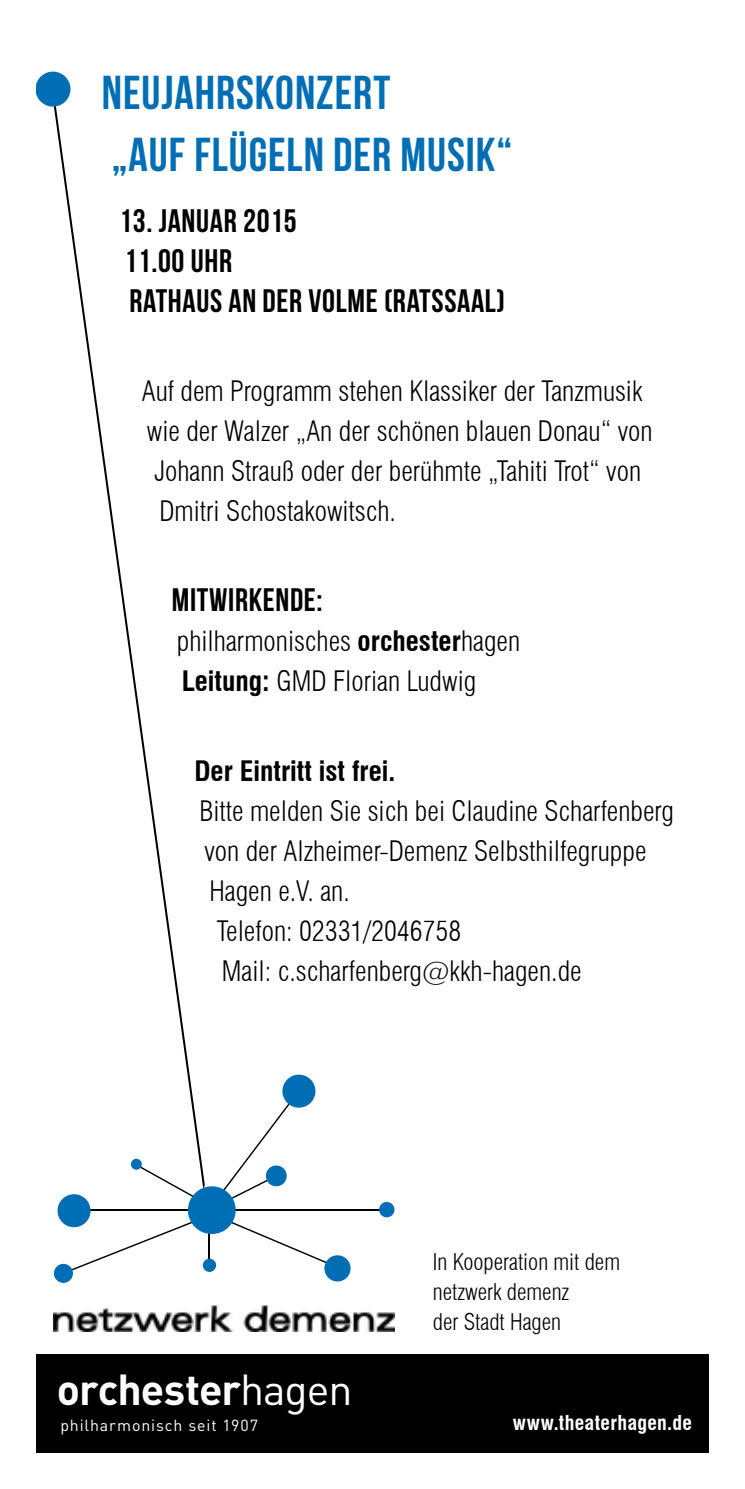
<style>
.page{position:relative;width:745px;height:1489px;background:#fff}
.page>*{position:absolute;margin:0;border:0;box-sizing:border-box;transform-origin:0 0}
.t1{font:47.5px/62.5px "Bebas Neue";letter-spacing:.02em;color:#006eb5}
.t2{font:700 42.75px "DIN Pro";letter-spacing:-.02em;color:#fff}
.t3{font:32.5px/40px "Bebas Neue";letter-spacing:.02em;color:#000}
.t4{font:300 condensed 27.5px/40px "Swiss 721 BT";color:#000}
.t5{font:700 condensed 27.5px "Swiss 721 BT";color:#000}
.t6{font:300 condensed 22.5px/30px "Swiss 721 BT";color:#000}
.t7{font:700 condensed 20px "Swiss 721 BT";letter-spacing:.015em;color:#fff}
.t8{font:16px "DIN Pro";letter-spacing:.055em;color:#fff}
.s1{font-weight:700}
.s2{font-weight:400}
</style>
<div class="page">
<img style="left:54px;top:1305px;width:340px;height:26px">
<div style="left:8px;top:1354px;width:729px;height:125px;background:#000"></div>
<svg style="left:54px;top:97px;width:151px;height:1090px"></svg>
<svg style="left:224px;top:1101px;width:67px;height:97px"></svg>
<hr style="left:81px;top:1209px;width:307px;height:1px;background:#000">
<svg style="left:72px;top:1221px;width:121px;height:49px"></svg>
<hr style="left:209px;top:1226px;width:1px;height:39px;background:#000">
<svg style="left:229px;top:1220px;width:97px;height:43px"></svg>
<svg style="left:136px;top:1164px;width:58px;height:33px"></svg>
<div style="left:188px;top:1186px;width:47px;height:47px;background:#006eb5;border-radius:50%"></div>
<div style="left:282px;top:1074px;width:33px;height:33px;background:#006eb5;border-radius:50%"></div>
<div style="left:57px;top:1194px;width:33px;height:33px;background:#006eb5;border-radius:50%"></div>
<div style="left:266px;top:1165px;width:20px;height:21px;background:#006eb5;border-radius:50%"></div>
<div style="left:35px;top:72px;width:35px;height:35px;background:#006eb5;border-radius:50%"></div>
<div style="left:54px;top:1263px;width:19px;height:19px;background:#006eb5;border-radius:50%"></div>
<div style="left:379px;top:1201px;width:15px;height:16px;background:#006eb5;border-radius:50%"></div>
<div style="left:203px;top:1258px;width:13px;height:13px;background:#006eb5;border-radius:50%"></div>
<div style="left:131px;top:1158px;width:11px;height:11px;background:#006eb5;border-radius:50%"></div>
<div style="left:324px;top:1255px;width:26px;height:26px;background:#006eb5;border-radius:50%"></div>
<div style="left:0;top:0;width:35px;height:1488px;background:#fff"></div>
<div style="left:709px;top:0;width:35px;height:1488px;background:#fff"></div>
<div style="left:0;top:1453px;width:744px;height:35px;background:#fff"></div>
<h1 class="t1" style="left:102px;top:61px;width:411px">NEUJAHRSKONZERT<br>„AUF FLÜGELN DER MUSIK“</h1>
<p class="t3" style="left:119px;top:200px;width:387px">13. JANUAR 2015<br>11.00 UHR<br>RATHAUS AN DER VOLME (RATSSAAL)</p>
<p class="t4" style="left:142px;top:371px;width:501px">Auf dem Programm stehen Klassiker der Tanzmusik</p>
<p class="t4" style="left:147px;top:411px;width:507px">wie der Walzer „An der schönen blauen Donau“ von</p>
<p class="t4" style="left:154px;top:451px;width:488px">Johann Strauß oder der berühmte „Tahiti Trot“ von</p>
<p class="t4" style="left:159px;top:491px;width:238px">Dmitri Schostakowitsch.</p>
<p class="t3" style="left:172px;top:579px;width:152px">MITWIRKENDE:</p>
<p class="t4" style="left:177px;top:621px;width:344px">philharmonisches <span class="s1">orchester</span>hagen<br><span class="s1">Leitung:</span> GMD Florian Ludwig</p>
<p class="t5" style="left:194px;top:754px;width:202px">Der Eintritt ist frei.</p>
<p class="t4" style="left:199px;top:790px;width:475px">Bitte melden Sie sich bei Claudine Scharfenberg</p>
<p class="t4" style="left:204px;top:830px;width:443px">von der Alzheimer-Demenz Selbsthilfegruppe</p>
<p class="t4" style="left:209px;top:870px;width:142px">Hagen e.V. an.</p>
<p class="t4" style="left:217px;top:910px;width:246px">Telefon: 02331/2046758</p>
<p class="t4" style="left:222px;top:950px;width:361px">Mail: c.scharfenberg@kkh-hagen.de</p>
<h2 class="t2" style="left:57px;top:1360px;width:297px">orchester<span class="s2">hagen</span></h2>
<p class="t8" style="left:60px;top:1413px;width:199px">philharmonisch seit 1907</p>
<p class="t6" style="left:432px;top:1246px;width:189px">In Kooperation mit dem netzwerk demenz<br>der Stadt Hagen</p>
<p class="t7" style="left:512px;top:1410px;width:181px">www.theaterhagen.de</p>
</div>
